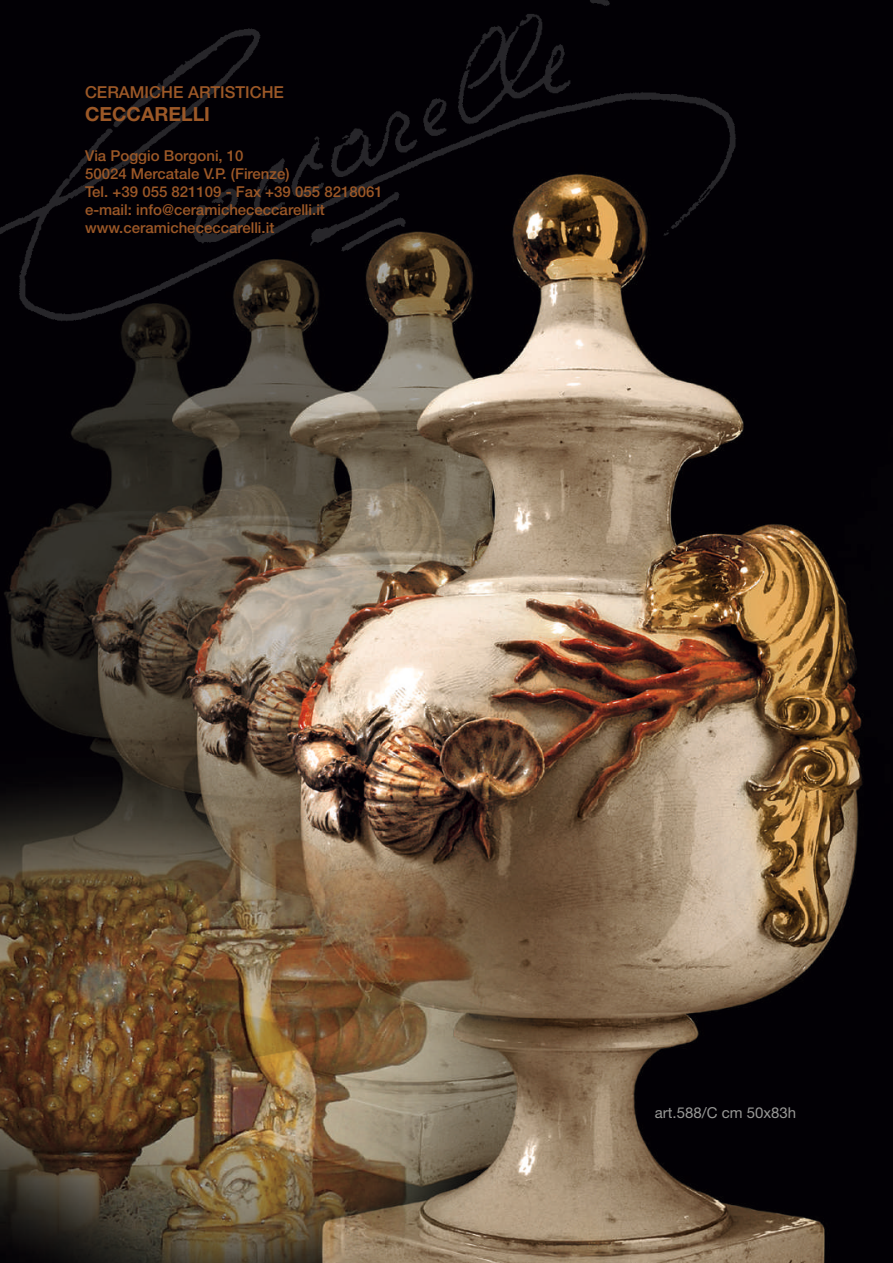
<style>
.page{position:relative;width:893px;height:1263px;background:#fff}
.page>*{position:absolute;margin:0;border:0;box-sizing:border-box;transform-origin:0 0}
.t1{font:700 19.5px "Helvetica Neue";color:#9c5827}
.t2{font:500 16.5px "Helvetica Neue";color:#9c5827}
.t3{font:500 15px/18px "Helvetica Neue";color:#9c5827}
.t4{font:15px "Helvetica Neue";color:#989896}
</style>
<div class="page">
<img style="left:0;top:0;width:893px;height:1263px">
<img style="left:0;top:0;width:771px;height:381px">
<p class="t2" style="left:85px;top:82px;width:200px">CERAMICHE ARTISTICHE</p>
<h1 class="t1" style="left:85px;top:102px;width:126px">CECCARELLI</h1>
<p class="t3" style="left:85px;top:147px;width:299px">Via Poggio Borgoni, 10<br>50024 Mercatale V.P. (Firenze)<br>Tel. +39 055 821109 - Fax +39 055 8218061 e-mail: info@ceramichececcarelli.it www.ceramichececcarelli.it</p>
<p class="t4" style="left:655px;top:1103px;width:143px">art.588/C cm 50x83h</p>
</div>
